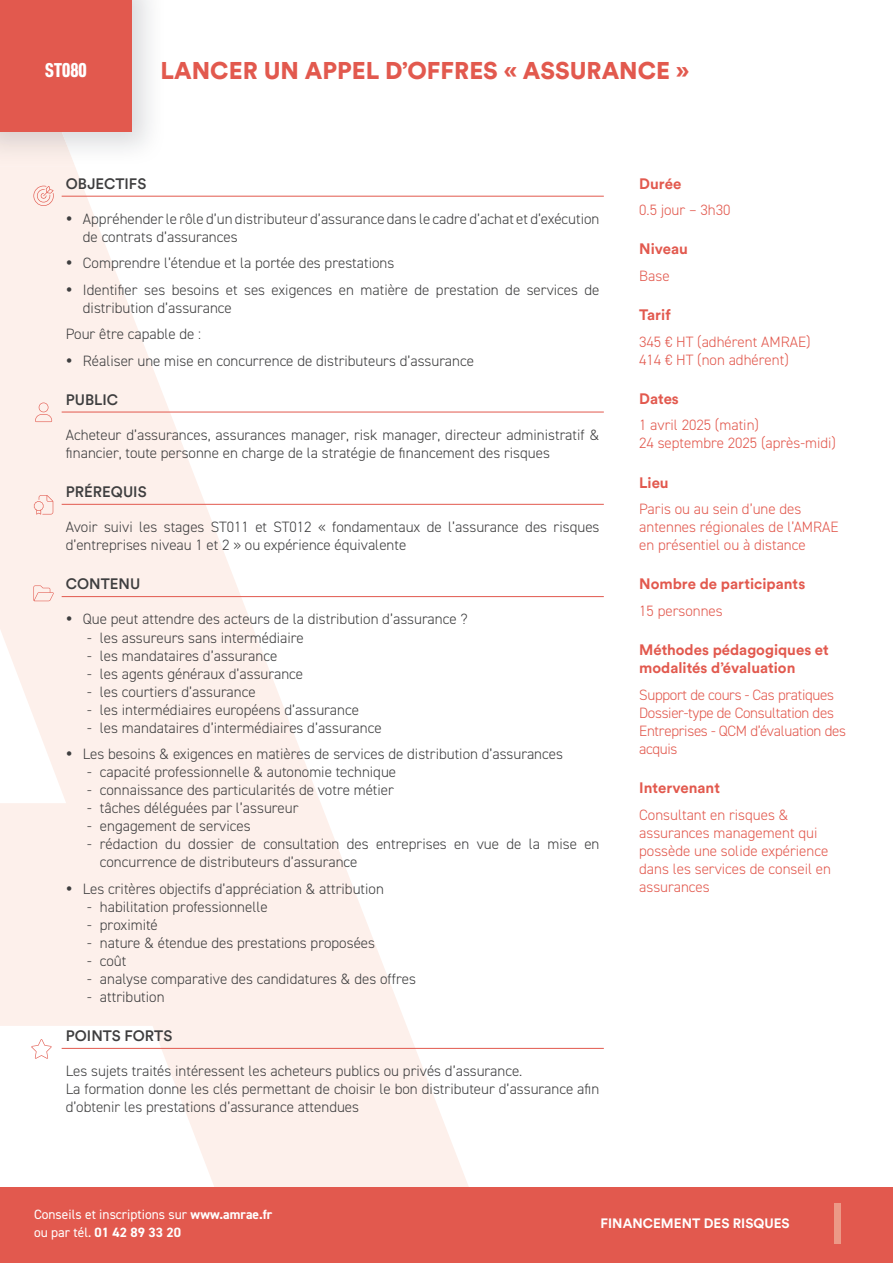
<style>
.page{position:relative;width:893px;height:1263px;background:#fff}
.page>*{position:absolute;margin:0;border:0;box-sizing:border-box;transform-origin:0 0}
.t1{font:900 24px "Circular Std";color:#e2594e}
.t2{font:900 19.5px "URWDIN Cond";color:#fff}
.t3{font:300 15px/18px "DIN2014";color:#3e3e3f}
.t4{font:300 15px/18px "DIN2014";color:#e2594e}
.t5{font:700 15px/18px "Circular Std";color:#e2594e}
.t6{font:300 15px/18px "DIN2014";letter-spacing:-.02em;color:#e2594e}
.t7{font:500 15px "Circular Std";color:#3e3e3f}
.t8{font:13.5px/18px "DIN2014";color:#fff}
.t9{font:700 13.5px "Circular Std";color:#fff}
.s1{font-weight:700}
</style>
<div class="page">
<svg style="left:0;top:166px;width:469px;height:1021px"></svg>
<div style="left:0;top:1187px;width:893px;height:76px;background:#e2594e"></div>
<div style="left:835px;top:1203px;width:6px;height:41px;background:#ec9987"></div>
<img style="left:0;top:132px;width:75px;height:34px">
<div style="left:0;top:0;width:132px;height:132px;background:#e2594e"></div>
<hr style="left:62px;top:196px;width:542px;height:1px;background:#e2594e">
<hr style="left:62px;top:412px;width:542px;height:1px;background:#e2594e">
<hr style="left:62px;top:504px;width:542px;height:1px;background:#e2594e">
<hr style="left:62px;top:596px;width:542px;height:1px;background:#e2594e">
<hr style="left:62px;top:1048px;width:542px;height:1px;background:#e2594e">
<svg style="left:33px;top:186px;width:21px;height:20px"></svg>
<svg style="left:35px;top:403px;width:17px;height:19px"></svg>
<svg style="left:33px;top:585px;width:21px;height:16px"></svg>
<svg style="left:34px;top:495px;width:19px;height:19px"></svg>
<svg style="left:31px;top:1039px;width:21px;height:20px"></svg>
<h2 class="t2" style="left:45px;top:56px;width:43px">ST080</h2>
<h1 class="t1" style="left:161px;top:55px;width:530px">LANCER UN APPEL D’OFFRES « ASSURANCE »</h1>
<p class="t7" style="left:66px;top:174px;width:82px">OBJECTIFS</p>
<p class="t3" style="left:83px;top:209px;width:518px;text-indent:-17px">• Appréhender le rôle d’un distributeur d’assurance dans le cadre d’achat et d’exécution de contrats d’assurances</p>
<p class="t3" style="left:66px;top:254px;width:330px">• Comprendre l’étendue et la portée des prestations</p>
<p class="t3" style="left:83px;top:280px;width:518px;text-indent:-17px">• Identifier ses besoins et ses exigences en matière de prestation de services de distribution d’assurance</p>
<p class="t3" style="left:66px;top:325px;width:137px">Pour être capable de :</p>
<p class="t3" style="left:66px;top:352px;width:410px">• Réaliser une mise en concurrence de distributeurs d’assurance</p>
<p class="t7" style="left:66px;top:390px;width:54px">PUBLIC</p>
<p class="t3" style="left:66px;top:426px;width:535px">Acheteur d’assurances, assurances manager, risk manager, directeur administratif &amp; financier, toute personne en charge de la stratégie de financement des risques</p>
<p class="t7" style="left:66px;top:482px;width:82px">PRÉREQUIS</p>
<p class="t3" style="left:66px;top:518px;width:535px">Avoir suivi les stages ST011 et ST012 « fondamentaux de l’assurance des risques d’entreprises niveau 1 et 2 » ou expérience équivalente</p>
<p class="t7" style="left:66px;top:575px;width:76px">CONTENU</p>
<p class="t3" style="left:66px;top:610px;width:403px">• Que peut attendre des acteurs de la distribution d’assurance ?</p>
<p class="t3" style="left:87px;top:628px;width:218px">- les assureurs sans intermédiaire</p>
<p class="t3" style="left:87px;top:646px;width:192px">- les mandataires d’assurance</p>
<p class="t3" style="left:87px;top:664px;width:217px">- les agents généraux d’assurance</p>
<p class="t3" style="left:87px;top:682px;width:170px">- les courtiers d’assurance</p>
<p class="t3" style="left:87px;top:700px;width:273px">- les intermédiaires européens d’assurance</p>
<p class="t3" style="left:87px;top:718px;width:296px">- les mandataires d’intermédiaires d’assurance</p>
<p class="t3" style="left:66px;top:745px;width:499px">• Les besoins &amp; exigences en matières de services de distribution d’assurances</p>
<p class="t3" style="left:87px;top:763px;width:311px">- capacité professionnelle &amp; autonomie technique</p>
<p class="t3" style="left:87px;top:781px;width:308px">- connaissance des particularités de votre métier</p>
<p class="t3" style="left:87px;top:799px;width:213px">- tâches déléguées par l’assureur</p>
<p class="t3" style="left:87px;top:817px;width:165px">- engagement de services</p>
<p class="t3" style="left:100px;top:835px;width:501px;text-indent:-13px">- rédaction du dossier de consultation des entreprises en vue de la mise en concurrence de distributeurs d’assurance</p>
<p class="t3" style="left:66px;top:879px;width:320px">• Les critères objectifs d’appréciation &amp; attribution</p>
<p class="t3" style="left:87px;top:897px;width:182px">- habilitation professionnelle</p>
<p class="t3" style="left:87px;top:915px;width:72px">- proximité</p>
<p class="t3" style="left:87px;top:933px;width:289px">- nature &amp; étendue des prestations proposées</p>
<p class="t3" style="left:87px;top:951px;width:41px">- coût</p>
<p class="t3" style="left:87px;top:969px;width:330px">- analyse comparative des candidatures &amp; des offres</p>
<p class="t3" style="left:87px;top:987px;width:79px">- attribution</p>
<p class="t7" style="left:66px;top:1026px;width:108px">POINTS FORTS</p>
<p class="t3" style="left:66px;top:1062px;width:535px">Les sujets traités intéressent les acheteurs publics ou privés d’assurance.<br>La formation donne les clés permettant de choisir le bon distributeur d’assurance afin d’obtenir les prestations d’assurance attendues</p>
<p class="t5" style="left:639px;top:174px;width:44px">Durée</p>
<p class="t4" style="left:639px;top:201px;width:93px">0.5 jour – 3h30</p>
<p class="t5" style="left:639px;top:240px;width:50px">Niveau</p>
<p class="t4" style="left:639px;top:267px;width:32px">Base</p>
<p class="t5" style="left:639px;top:306px;width:33px">Tarif</p>
<p class="t4" style="left:639px;top:333px;width:173px">345 € HT (adhérent AMRAE)<br>414 € HT (non adhérent)</p>
<p class="t5" style="left:639px;top:389px;width:41px">Dates</p>
<p class="t4" style="left:639px;top:416px;width:198px">1 avril 2025 (matin)<br>24 septembre 2025 (après-midi)</p>
<p class="t5" style="left:639px;top:473px;width:31px">Lieu</p>
<p class="t4" style="left:639px;top:500px;width:201px">Paris ou au sein d’une des antennes régionales de l’AMRAE en présentiel ou à distance</p>
<p class="t5" style="left:639px;top:575px;width:168px">Nombre de participants</p>
<p class="t4" style="left:639px;top:602px;width:85px">15 personnes</p>
<p class="t5" style="left:639px;top:641px;width:191px">Méthodes pédagogiques et modalités d’évaluation</p>
<p class="t6" style="left:639px;top:686px;width:208px">Support de cours - Cas pratiques<br>Dossier-type de Consultation des<br>Entreprises - QCM d’évaluation des acquis</p>
<p class="t5" style="left:639px;top:778px;width:82px">Intervenant</p>
<p class="t4" style="left:639px;top:805px;width:193px">Consultant en risques &amp; assurances management qui possède une solide expérience dans les services de conseil en assurances</p>
<p class="t8" style="left:34px;top:1205px;width:240px">Conseils et inscriptions sur <span class="s1">www.amrae.fr </span>ou par tél. <span class="s1">01 42 89 33 20</span></p>
<p class="t9" style="left:601px;top:1215px;width:191px">FINANCEMENT DES RISQUES</p>
</div>
